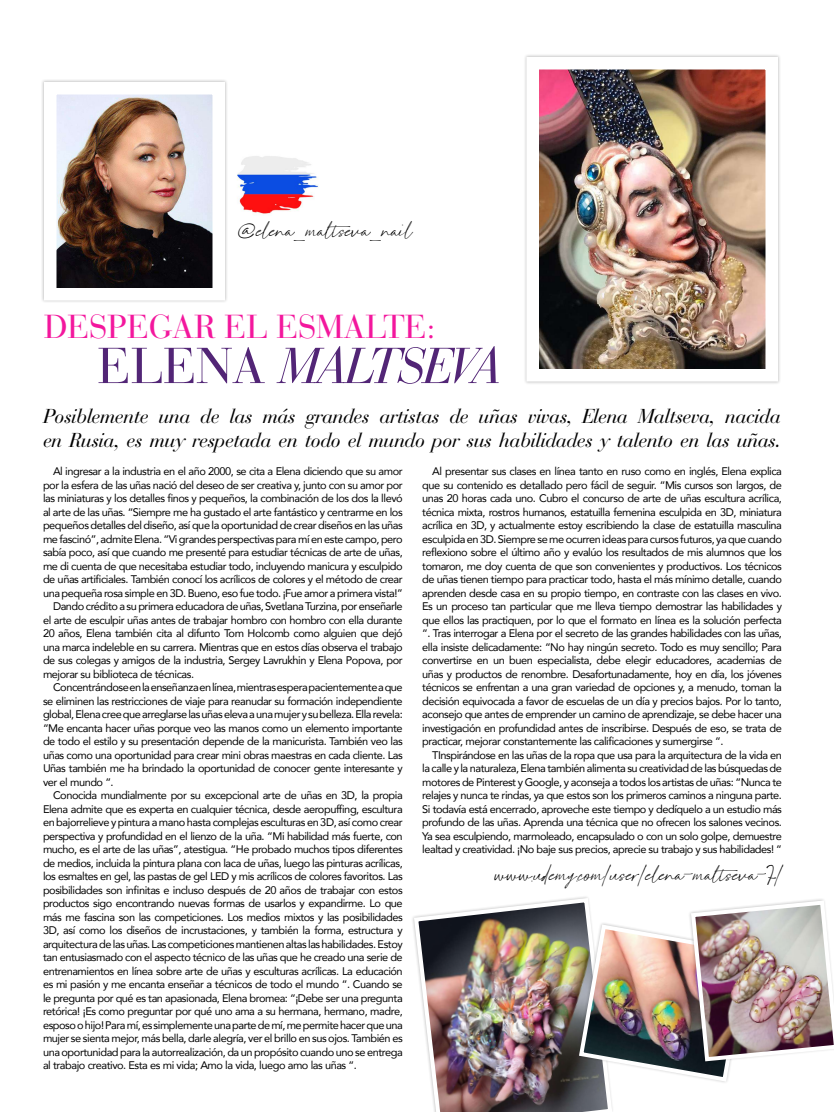
<style>
.page{position:relative;width:834px;height:1112px;background:#fff}
.page>*{position:absolute;margin:0;border:0;box-sizing:border-box;transform-origin:0 0}
.t1{font:italic 50.05px "Bauer Bodoni";letter-spacing:-.06em;color:#522576}
.t2{font:33px "Bauer Bodoni";letter-spacing:-.01em;color:#f3179d}
.t3{font:26px "Handletters Demo";letter-spacing:-.01em;color:#000}
.t4{font:italic 20px/24px "Bauer Bodoni";letter-spacing:-.03em;color:#000}
.t5{font:11px/13.5px "Avenir";letter-spacing:-.04em;color:#000;text-align:justify}
.s1{font-style:normal}
</style>
<div class="page">
<div style="left:523px;top:54px;width:258px;height:331px;background:#000;opacity:.25"></div>
<img style="left:539px;top:70px;width:226px;height:299px">
<div style="left:41px;top:79px;width:187px;height:225px;background:#000;opacity:.25"></div>
<img style="left:57px;top:95px;width:155px;height:192px">
<img style="left:237px;top:156px;width:82px;height:58px">
<img style="left:412px;top:898px;width:201px;height:214px">
<img style="left:575px;top:897px;width:259px;height:188px">
<h3 class="t3" style="left:238px;top:218px;width:175px">@elena_maltseva_nail</h3>
<h2 class="t2" style="left:44px;top:307px;width:393px">DESPEGAR EL ESMALTE:</h2>
<h1 class="t1" style="left:98px;top:336px;width:406px"><span class="s1">ELENA</span> MALTSEVA</h1>
<h3 class="t4" style="left:43px;top:404px;width:740px">Posiblemente una de las más grandes artistas de uñas vivas, Elena Maltseva, nacida en Rusia, es muy respetada en todo el mundo por sus habilidades y talento en las uñas.</h3>
<p class="t5" style="left:53px;top:464px;width:351px">Al ingresar a la industria en el año 2000, se cita a Elena diciendo que su amor</p>
<p class="t5" style="left:43px;top:478px;width:361px">por la esfera de las uñas nació del deseo de ser creativa y, junto con su amor por</p>
<p class="t5" style="left:43px;top:491px;width:361px">las miniaturas y los detalles finos y pequeños, la combinación de los dos la llevó</p>
<p class="t5" style="left:43px;top:505px;width:361px">al arte de las uñas. “Siempre me ha gustado el arte fantástico y centrarme en los</p>
<p class="t5" style="left:43px;top:518px;width:361px">pequeños detalles del diseño, así que la oportunidad de crear diseños en las uñas</p>
<p class="t5" style="left:43px;top:532px;width:361px">me fascinó”, admite Elena. “Vi grandes perspectivas para mí en este campo, pero</p>
<p class="t5" style="left:43px;top:545px;width:361px">sabía poco, así que cuando me presenté para estudiar técnicas de arte de uñas,</p>
<p class="t5" style="left:43px;top:559px;width:361px">me di cuenta de que necesitaba estudiar todo, incluyendo manicura y esculpido</p>
<p class="t5" style="left:43px;top:572px;width:361px">de uñas artificiales. También conocí los acrílicos de colores y el método de crear</p>
<p class="t5" style="left:43px;top:586px;width:361px">una pequeña rosa simple en 3D. Bueno, eso fue todo. ¡Fue amor a primera vista!”</p>
<p class="t5" style="left:53px;top:599px;width:351px">Dando crédito a su primera educadora de uñas, Svetlana Turzina, por enseñarle</p>
<p class="t5" style="left:43px;top:613px;width:361px">el arte de esculpir uñas antes de trabajar hombro con hombro con ella durante</p>
<p class="t5" style="left:43px;top:626px;width:361px">20 años, Elena también cita al difunto Tom Holcomb como alguien que dejó</p>
<p class="t5" style="left:43px;top:640px;width:361px">una marca indeleble en su carrera. Mientras que en estos días observa el trabajo</p>
<p class="t5" style="left:43px;top:653px;width:361px">de sus colegas y amigos de la industria, Sergey Lavrukhin y Elena Popova, por</p>
<p class="t5" style="left:43px;top:667px;width:153px">mejorar su biblioteca de técnicas.</p>
<p class="t5" style="left:53px;top:680px;width:351px">Concentrándose en la enseñanza en línea, mientras espera pacientemente a que</p>
<p class="t5" style="left:43px;top:694px;width:361px">se eliminen las restricciones de viaje para reanudar su formación independiente</p>
<p class="t5" style="left:43px;top:707px;width:361px">global, Elena cree que arreglarse las uñas eleva a una mujer y su belleza. Ella revela:</p>
<p class="t5" style="left:43px;top:721px;width:361px">“Me encanta hacer uñas porque veo las manos como un elemento importante</p>
<p class="t5" style="left:43px;top:734px;width:361px">de todo el estilo y su presentación depende de la manicurista. También veo las</p>
<p class="t5" style="left:43px;top:748px;width:361px">uñas como una oportunidad para crear mini obras maestras en cada cliente. Las</p>
<p class="t5" style="left:43px;top:761px;width:361px">Uñas también me ha brindado la oportunidad de conocer gente interesante y</p>
<p class="t5" style="left:43px;top:775px;width:72px">ver el mundo “.</p>
<p class="t5" style="left:53px;top:788px;width:351px">Conocida mundialmente por su excepcional arte de uñas en 3D, la propia</p>
<p class="t5" style="left:43px;top:802px;width:361px">Elena admite que es experta en cualquier técnica, desde aeropuffing, escultura</p>
<p class="t5" style="left:43px;top:815px;width:361px">en bajorrelieve y pintura a mano hasta complejas esculturas en 3D, así como crear</p>
<p class="t5" style="left:43px;top:829px;width:361px">perspectiva y profundidad en el lienzo de la uña. “Mi habilidad más fuerte, con</p>
<p class="t5" style="left:43px;top:842px;width:361px">mucho, es el arte de las uñas”, atestigua. “He probado muchos tipos diferentes</p>
<p class="t5" style="left:43px;top:856px;width:361px">de medios, incluida la pintura plana con laca de uñas, luego las pinturas acrílicas,</p>
<p class="t5" style="left:43px;top:869px;width:361px">los esmaltes en gel, las pastas de gel LED y mis acrílicos de colores favoritos. Las</p>
<p class="t5" style="left:43px;top:883px;width:361px">posibilidades son infinitas e incluso después de 20 años de trabajar con estos</p>
<p class="t5" style="left:43px;top:896px;width:361px">productos sigo encontrando nuevas formas de usarlos y expandirme. Lo que</p>
<p class="t5" style="left:43px;top:910px;width:361px">más me fascina son las competiciones. Los medios mixtos y las posibilidades</p>
<p class="t5" style="left:43px;top:923px;width:361px">3D, así como los diseños de incrustaciones, y también la forma, estructura y</p>
<p class="t5" style="left:43px;top:937px;width:361px">arquitectura de las uñas. Las competiciones mantienen altas las habilidades. Estoy</p>
<p class="t5" style="left:43px;top:950px;width:361px">tan entusiasmado con el aspecto técnico de las uñas que he creado una serie de</p>
<p class="t5" style="left:43px;top:964px;width:361px">entrenamientos en línea sobre arte de uñas y esculturas acrílicas. La educación</p>
<p class="t5" style="left:43px;top:977px;width:361px">es mi pasión y me encanta enseñar a técnicos de todo el mundo “. Cuando se</p>
<p class="t5" style="left:43px;top:991px;width:361px">le pregunta por qué es tan apasionada, Elena bromea: “¡Debe ser una pregunta</p>
<p class="t5" style="left:43px;top:1004px;width:361px">retórica! ¡Es como preguntar por qué uno ama a su hermana, hermano, madre,</p>
<p class="t5" style="left:43px;top:1018px;width:361px">esposo o hijo! Para mí, es simplemente una parte de mí, me permite hacer que una</p>
<p class="t5" style="left:43px;top:1031px;width:361px">mujer se sienta mejor, más bella, darle alegría, ver el brillo en sus ojos. También es</p>
<p class="t5" style="left:43px;top:1045px;width:361px">una oportunidad para la autorrealización, da un propósito cuando uno se entrega</p>
<p class="t5" style="left:43px;top:1058px;width:315px">al trabajo creativo. Esta es mi vida; Amo la vida, luego amo las uñas “.</p>
<p class="t5" style="left:422px;top:464px;width:361px;text-indent:10px">Al presentar sus clases en línea tanto en ruso como en inglés, Elena explica que su contenido es detallado pero fácil de seguir. “Mis cursos son largos, de unas 20 horas cada uno. Cubro el concurso de arte de uñas escultura acrílica, técnica mixta, rostros humanos, estatuilla femenina esculpida en 3D, miniatura acrílica en 3D, y actualmente estoy escribiendo la clase de estatuilla masculina esculpida en 3D. Siempre se me ocurren ideas para cursos futuros, ya que cuando reflexiono sobre el último año y evalúo los resultados de mis alumnos que los tomaron, me doy cuenta de que son convenientes y productivos. Los técnicos de uñas tienen tiempo para practicar todo, hasta el más mínimo detalle, cuando aprenden desde casa en su propio tiempo, en contraste con las clases en vivo.<br>Es un proceso tan particular que me lleva tiempo demostrar las habilidades y que ellos las practiquen, por lo que el formato en línea es la solución perfecta “. Tras interrogar a Elena por el secreto de las grandes habilidades con las uñas, ella insiste delicadamente: “No hay ningún secreto. Todo es muy sencillo; Para convertirse en un buen especialista, debe elegir educadores, academias de uñas y productos de renombre. Desafortunadamente, hoy en día, los jóvenes técnicos se enfrentan a una gran variedad de opciones y, a menudo, toman la decisión equivocada a favor de escuelas de un día y precios bajos. Por lo tanto, aconsejo que antes de emprender un camino de aprendizaje, se debe hacer una investigación en profundidad antes de inscribirse. Después de eso, se trata de practicar, mejorar constantemente las calificaciones y sumergirse “.</p>
<p class="t5" style="left:422px;top:748px;width:361px;text-indent:10px">TInspirándose en las uñas de la ropa que usa para la arquitectura de la vida en la calle y la naturaleza, Elena también alimenta su creatividad de las búsquedas de motores de Pinterest y Google, y aconseja a todos los artistas de uñas: “Nunca te relajes y nunca te rindas, ya que estos son los primeros caminos a ninguna parte.<br>Si todavía está encerrado, aproveche este tiempo y dedíquelo a un estudio más profundo de las uñas. Aprenda una técnica que no ofrecen los salones vecinos.<br>Ya sea esculpiendo, marmoleado, encapsulado o con un solo golpe, demuestre lealtad y creatividad. ¡No baje sus precios, aprecie su trabajo y sus habilidades! “</p>
<h3 class="t3" style="left:495px;top:861px;width:289px">www.udemy.com/user/elena-maltseva-7/</h3>
</div>
